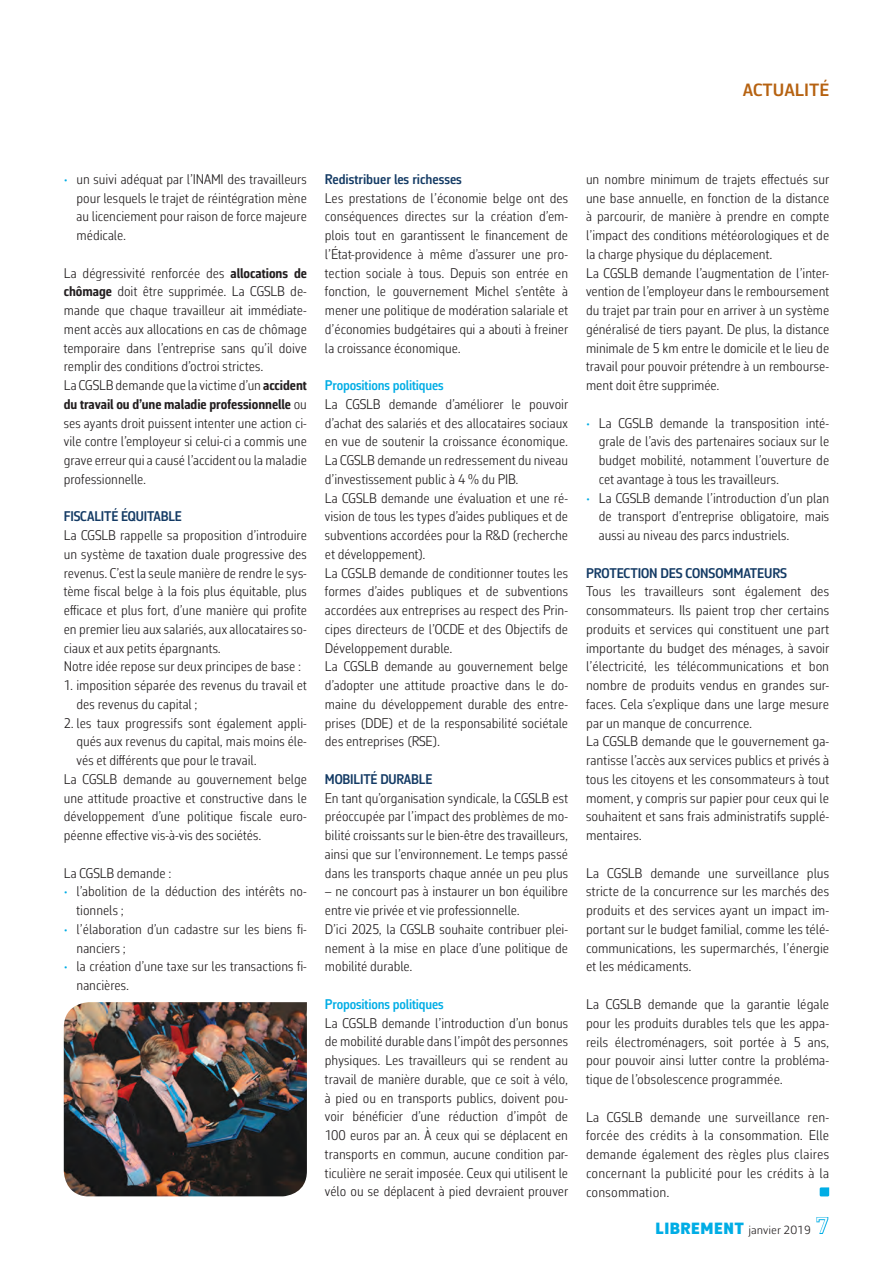
<style>
.page{position:relative;width:893px;height:1263px;background:#fff}
.page>*{position:absolute;margin:0;border:0;box-sizing:border-box;transform-origin:0 0}
.t1{font:600 18px "Corbeau Pro";color:#b66211}
.t2{font:300 14.25px/18.8px "Corbeau Con Pro";color:#231f20}
.t3{font:600 14.25px "Corbeau Con Pro";letter-spacing:-.01em;color:#133a64}
.t4{font:600 14.25px "Corbeau Con Pro";letter-spacing:-.01em;color:#00ade5}
.t5{font:300 12px "Corbeau Pro";color:#231f20}
.s1{color:#00ade5}
.s2{font-weight:700}
.s3{font-weight:900;font-size:16.5px;color:#00ade5}
.s4{font-weight:400;font-size:22.5px;color:#fff}
</style>
<div class="page">
<svg style="left:816px;top:1217px;width:13px;height:17px"></svg>
<svg style="left:820px;top:1187px;width:9px;height:9px"></svg>
<img style="left:64px;top:1002px;width:243px;height:194px">
<p class="t1" style="left:743px;top:78px;width:88px">ACTUALITÉ</p>
<p class="t2" style="left:77px;top:169px;width:232px;text-align:justify;text-indent:-13px"><span class="s1">•</span> un suivi adéquat par l’INAMI des travailleurs pour lesquels le trajet de réintégration mène au licenciement pour raison de force majeure médicale.</p>
<p class="t2" style="left:64px;top:263px;width:245px">La dégressivité renforcée des <span class="s2">allocations de chômage</span> doit être supprimée. La CGSLB de&shy;mande que chaque travailleur ait immédiate&shy;ment accès aux allocations en cas de chômage temporaire dans l’entreprise sans qu’il doive remplir des conditions d’octroi strictes.<br>La CGSLB demande que la victime d’un <span class="s2">accident du travail ou d’une maladie professionnelle</span> ou ses ayants droit puissent intenter une action ci&shy;vile contre l’employeur si celui-ci a commis une grave erreur qui a causé l’accident ou la maladie professionnelle.</p>
<p class="t3" style="left:64px;top:507px;width:120px">FISCALITÉ ÉQUITABLE</p>
<p class="t2" style="left:64px;top:526px;width:245px">La CGSLB rappelle sa proposition d’introduire un système de taxation duale progressive des revenus. C’est la seule manière de rendre le sys&shy;tème fiscal belge à la fois plus équitable, plus efficace et plus fort, d’une manière qui profite en premier lieu aux salariés, aux allocataires so&shy;ciaux et aux petits épargnants.<br>Notre idée repose sur deux principes de base :</p>
<p class="t2" style="left:77px;top:676px;width:232px;text-indent:-13px">1. imposition séparée des revenus du travail et des revenus du capital ;</p>
<p class="t2" style="left:64px;top:713px;width:245px">2. les taux progressifs sont également appli-</p>
<p class="t2" style="left:77px;top:732px;width:232px">qués aux revenus du capital, mais moins éle-</p>
<p class="t2" style="left:77px;top:751px;width:182px">vés et différents que pour le travail.</p>
<p class="t2" style="left:64px;top:769px;width:245px">La CGSLB demande au gouvernement belge</p>
<p class="t2" style="left:64px;top:788px;width:245px">une attitude proactive et constructive dans le</p>
<p class="t2" style="left:64px;top:807px;width:245px">développement d’une politique fiscale euro-</p>
<p class="t2" style="left:64px;top:826px;width:199px">péenne effective vis-à-vis des sociétés.</p>
<p class="t2" style="left:64px;top:863px;width:109px">La CGSLB demande :</p>
<p class="t2" style="left:77px;top:882px;width:232px;text-indent:-13px"><span class="s1">•</span> l’abolition de la déduction des intérêts no&shy;tionnels ;</p>
<p class="t2" style="left:77px;top:919px;width:232px;text-indent:-13px"><span class="s1">•</span> l’élaboration d’un cadastre sur les biens fi&shy;nanciers ;</p>
<p class="t2" style="left:77px;top:957px;width:232px;text-indent:-13px"><span class="s1">•</span> la création d’une taxe sur les transactions fi&shy;nancières.</p>
<p class="t3" style="left:325px;top:169px;width:138px">Redistribuer les richesses</p>
<p class="t2" style="left:325px;top:188px;width:245px;text-align:justify">Les prestations de l’économie belge ont des conséquences directes sur la création d’em&shy;plois tout en garantissent le financement de l’État-providence à même d’assurer une pro&shy;tection sociale à tous. Depuis son entrée en fonction, le gouvernement Michel s’entête à mener une politique de modération salariale et d’économies budgétaires qui a abouti à freiner la croissance économique.</p>
<p class="t4" style="left:325px;top:376px;width:120px">Propositions politiques</p>
<p class="t2" style="left:325px;top:394px;width:245px">La CGSLB demande d’améliorer le pouvoir d’achat des salariés et des allocataires sociaux en vue de soutenir la croissance économique.<br>La CGSLB demande un redressement du niveau d’investissement public à 4 % du PIB.<br>La CGSLB demande une évaluation et une ré&shy;vision de tous les types d’aides publiques et de subventions accordées pour la R&amp;D (recherche et développement).<br>La CGSLB demande de conditionner toutes les formes d’aides publiques et de subventions accordées aux entreprises au respect des Prin&shy;cipes directeurs de l’OCDE et des Objectifs de Développement durable.<br>La CGSLB demande au gouvernement belge d’adopter une attitude proactive dans le do&shy;maine du développement durable des entre&shy;prises (DDE) et de la responsabilité sociétale des entreprises (RSE).</p>
<p class="t3" style="left:325px;top:769px;width:109px">MOBILITÉ DURABLE</p>
<p class="t2" style="left:325px;top:788px;width:245px;text-align:justify">En tant qu’organisation syndicale, la CGSLB est préoccupée par l’impact des problèmes de mo&shy;bilité croissants sur le bien-être des travailleurs, ainsi que sur l’environnement. Le temps passé dans les transports chaque année un peu plus</p>
<p class="t2" style="left:325px;top:882px;width:245px">– ne concourt pas à instaurer un bon équilibre entre vie privée et vie professionnelle.<br>D’ici 2025, la CGSLB souhaite contribuer plei&shy;nement à la mise en place d’une politique de mobilité durable.</p>
<p class="t4" style="left:325px;top:994px;width:120px">Propositions politiques</p>
<p class="t2" style="left:325px;top:1013px;width:245px;text-align:justify">La CGSLB demande l’introduction d’un bonus de mobilité durable dans l’impôt des personnes physiques. Les travailleurs qui se rendent au travail de manière durable, que ce soit à vélo, à pied ou en transports publics, doivent pou&shy;voir bénéficier d’une réduction d’impôt de 100 euros par an. À ceux qui se déplacent en transports en commun, aucune condition par&shy;ticulière ne serait imposée. Ceux qui utilisent le vélo ou se déplacent à pied devraient prouver</p>
<p class="t2" style="left:586px;top:169px;width:245px">un nombre minimum de trajets effectués sur une base annuelle, en fonction de la distance à parcourir, de manière à prendre en compte l’impact des conditions météorologiques et de la charge physique du déplacement.<br>La CGSLB demande l’augmentation de l’inter&shy;vention de l’employeur dans le remboursement du trajet par train pour en arriver à un système généralisé de tiers payant. De plus, la distance minimale de 5 km entre le domicile et le lieu de travail pour pouvoir prétendre à un rembourse&shy;ment doit être supprimée.</p>
<p class="t2" style="left:599px;top:413px;width:232px;text-align:justify;text-indent:-13px"><span class="s1">•</span> La CGSLB demande la transposition inté&shy;grale de l’avis des partenaires sociaux sur le budget mobilité, notamment l’ouverture de cet avantage à tous les travailleurs.</p>
<p class="t2" style="left:599px;top:488px;width:232px;text-align:justify;text-indent:-13px"><span class="s1">•</span> La CGSLB demande l’introduction d’un plan de transport d’entreprise obligatoire, mais aussi au niveau des parcs industriels.</p>
<p class="t3" style="left:586px;top:563px;width:202px">PROTECTION DES CONSOMMATEURS</p>
<p class="t2" style="left:586px;top:582px;width:245px">Tous les travailleurs sont également des consommateurs. Ils paient trop cher certains produits et services qui constituent une part importante du budget des ménages, à savoir l’électricité, les télécommunications et bon nombre de produits vendus en grandes sur&shy;faces. Cela s’explique dans une large mesure par un manque de concurrence.<br>La CGSLB demande que le gouvernement ga&shy;rantisse l’accès aux services publics et privés à tous les citoyens et les consommateurs à tout moment, y compris sur papier pour ceux qui le souhaitent et sans frais administratifs supplé&shy;mentaires.</p>
<p class="t2" style="left:586px;top:863px;width:245px;text-align:justify">La CGSLB demande une surveillance plus stricte de la concurrence sur les marchés des produits et des services ayant un impact im&shy;portant sur le budget familial, comme les télé&shy;communications, les supermarchés, l’énergie et les médicaments.</p>
<p class="t2" style="left:586px;top:994px;width:245px;text-align:justify">La CGSLB demande que la garantie légale pour les produits durables tels que les appa&shy;reils électroménagers, soit portée à 5 ans, pour pouvoir ainsi lutter contre la probléma&shy;tique de l’obsolescence programmée.</p>
<p class="t2" style="left:586px;top:1107px;width:245px;text-align:justify">La CGSLB demande une surveillance ren&shy;forcée des crédits à la consommation. Elle demande également des règles plus claires concernant la publicité pour les crédits à la consommation.</p>
<p class="t5" style="left:655px;top:1222px;width:175px"><span class="s3">LIBREMENT</span> janvier 2019 <span class="s4">7</span></p>
</div>
